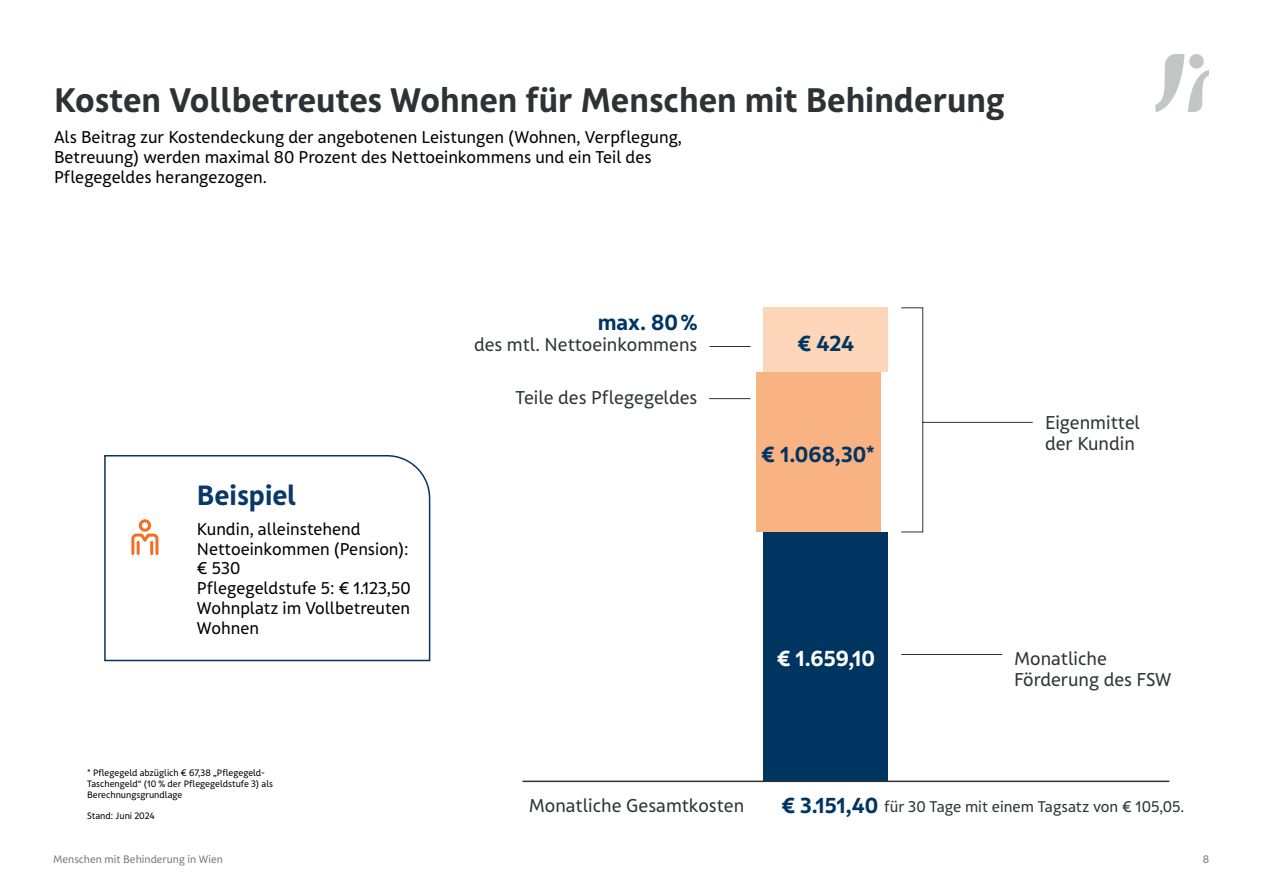
<style>
.page{position:relative;width:1263px;height:893px;background:#fff}
.page>*{position:absolute;margin:0;border:0;box-sizing:border-box;transform-origin:0 0}
.Überschrift_H1{font:700 33px "FSW Sans Pro";color:#2d3234}
.Überschrift_H1-2{font:700 27px "FSW Sans Pro";color:#083969}
.Zahlen_12pt_blau{font:700 21px "FSW Sans Pro";color:#003562}
.Zahlen_12pt_weiß{font:700 21px "FSW Sans Pro";color:#fff}
.Zahlentext{font:700 21px "FSW Sans Pro";color:#003562}
.Zahlentext-2{font:18px/21.6px "FSW Sans Pro";color:#2f3436}
.Fließtext{font:16.5px/19.8px "FSW Sans Pro";color:#000002}
.Zahlentext-3{font:15px "FSW Sans Pro";color:#2f3436}
.t1{font:10.5px "FSW Sans Pro";color:#77797a}
.Fusszeile{font:9px/10.8px "FSW Sans Pro";color:#000002}
</style>
<div class="page">
<svg style="left:1155px;top:54px;width:54px;height:58px"></svg>
<div style="left:763px;top:307px;width:125px;height:65px;background:#fdd6ba"></div>
<svg style="left:104px;top:455px;width:327px;height:207px"></svg>
<svg style="left:130px;top:518px;width:30px;height:39px"></svg>
<hr style="left:709px;top:346px;width:41px;height:1px;background:#2f3436">
<hr style="left:709px;top:398px;width:41px;height:1px;background:#2f3436">
<hr style="left:901px;top:654px;width:101px;height:1px;background:#2f3436">
<svg style="left:901px;top:307px;width:132px;height:226px"></svg>
<div style="left:756px;top:372px;width:124px;height:160px;background:#f9b282"></div>
<div style="left:763px;top:532px;width:125px;height:249px;background:#003562"></div>
<hr style="left:522px;top:781px;width:647px;height:1px;background:#2f3436">
<p class="Überschrift_H1" style="left:54px;top:79px;width:952px">Kosten Vollbetreutes Wohnen für Menschen mit Behinderung</p>
<p class="Fließtext" style="left:54px;top:128px;width:629px">Als Beitrag zur Kostendeckung der angebotenen Leistungen (Wohnen, Verpflegung,</p>
<p class="Fließtext" style="left:54px;top:147px;width:599px">Betreuung) werden maximal 80 Prozent des Nettoeinkommens und ein Teil des</p>
<p class="Fließtext" style="left:54px;top:167px;width:214px">Pflegegeldes herangezogen.</p>
<p class="Überschrift_H1-2" style="left:197px;top:478px;width:101px">Beispiel</p>
<p class="Fließtext" style="left:197px;top:519px;width:165px">Kundin, alleinstehend</p>
<p class="Fließtext" style="left:197px;top:539px;width:213px">Nettoeinkommen (Pension): € 530</p>
<p class="Fließtext" style="left:197px;top:578px;width:215px">Pflegegeldstufe 5: € 1.123,50</p>
<p class="Fließtext" style="left:197px;top:598px;width:215px">Wohnplatz im Vollbetreuten<br>Wohnen</p>
<p class="Fusszeile" style="left:87px;top:767px;width:180px">* Pflegegeld abzüglich € 67,38 „Pflegegeld-</p>
<p class="Fusszeile" style="left:87px;top:778px;width:187px">Taschengeld“ (10 % der Pflegegeldstufe 3) als<br>Berechnungsgrundlage</p>
<p class="Fusszeile" style="left:87px;top:811px;width:69px">Stand: Juni 2024</p>
<p class="Zahlentext" style="left:598px;top:309px;width:101px">max. 80 %</p>
<p class="Zahlentext-2" style="left:474px;top:334px;width:225px">des mtl. Nettoeinkommens</p>
<p class="Zahlentext-2" style="left:516px;top:387px;width:183px">Teile des Pflegegeldes</p>
<p class="Zahlen_12pt_blau" style="left:797px;top:330px;width:58px">€ 424</p>
<p class="Zahlen_12pt_blau" style="left:761px;top:442px;width:115px">€ 1.068,30*</p>
<p class="Zahlen_12pt_weiß" style="left:777px;top:645px;width:100px">€ 1.659,10</p>
<p class="Zahlentext-2" style="left:1045px;top:412px;width:97px">Eigenmittel</p>
<p class="Zahlentext-2" style="left:1045px;top:433px;width:91px">der Kundin</p>
<p class="Zahlentext-2" style="left:1014px;top:648px;width:159px">Monatliche<br>Förderung des FSW</p>
<p class="Zahlentext-2" style="left:529px;top:795px;width:217px">Monatliche Gesamtkosten</p>
<p class="Zahlen_12pt_blau" style="left:781px;top:792px;width:98px">€ 3.151,40</p>
<p class="Zahlentext-3" style="left:884px;top:798px;width:302px">für 30 Tage mit einem Tagsatz von € 105,05.</p>
<p class="t1" style="left:53px;top:853px;width:171px">Menschen mit Behinderung in Wien</p>
<p class="t1" style="left:1203px;top:853px;width:8px">8</p>
</div>
